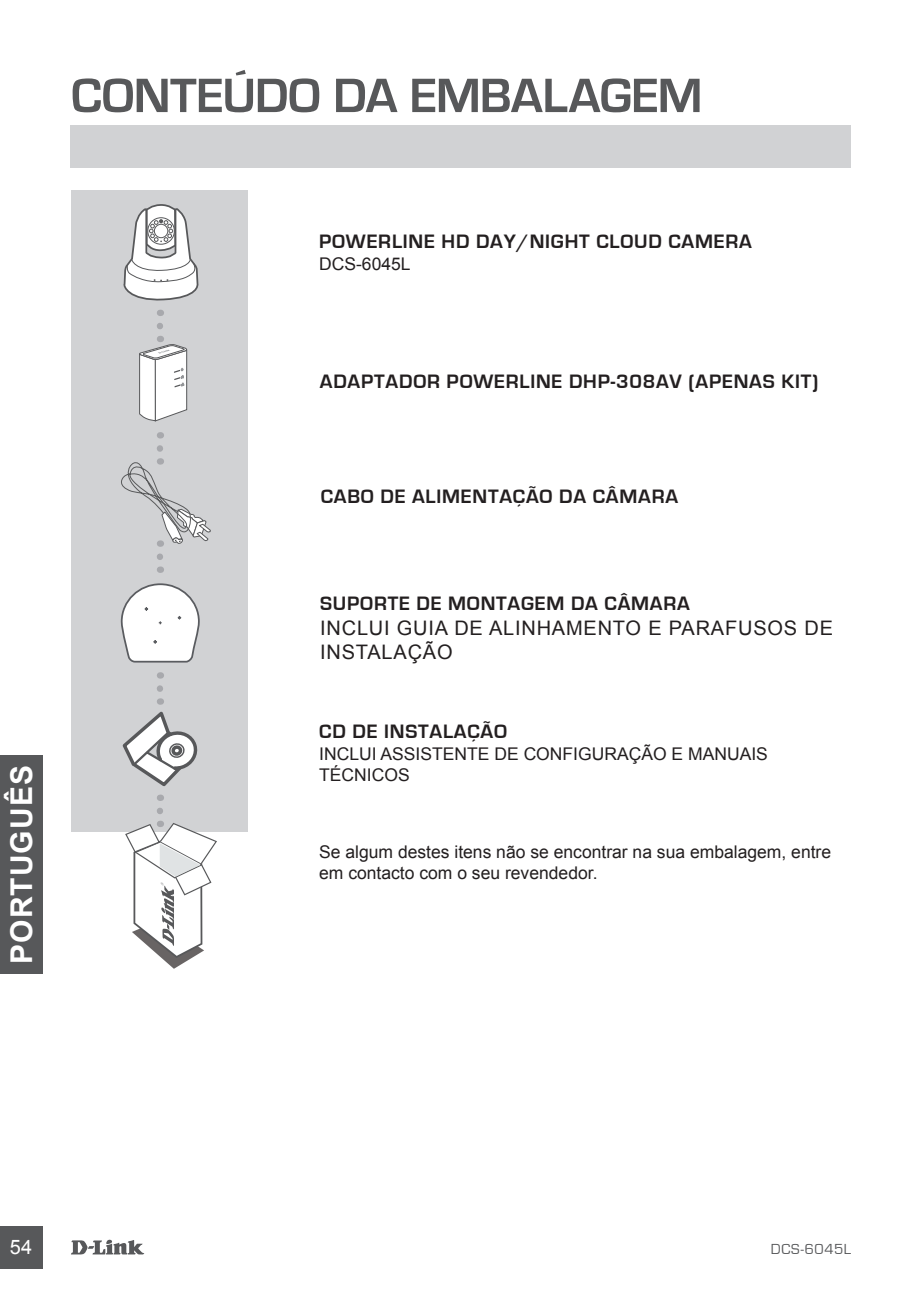
<style>
.page{position:relative;width:922px;height:1297px;background:#fff}
.page>*{position:absolute;margin:0;border:0;box-sizing:border-box;transform-origin:0 0}
.t1{font:700 50px "Eurostile";letter-spacing:-.01em;color:#57585a}
.t2{font:700 30px "Arial";letter-spacing:.035em;color:#fff}
.t3{font:700 20px "Eurostile";letter-spacing:.04em;color:#231f20}
.t4{font:20px "Arial";color:#231f20}
.t5{font:20px "Arial";color:#fff}
.t6{font:17.5px/21px "Arial";color:#231f20}
.t7{font:15px "Eurostile";letter-spacing:.04em;color:#57585a}
</style>
<div class="page">
<svg style="left:71px;top:1239px;width:73px;height:15px"></svg>
<div style="left:0;top:1226px;width:43px;height:43px;background:#57585a"></div>
<div style="left:0;top:755px;width:43px;height:219px;background:#57585a"></div>
<div style="left:71px;top:125px;width:779px;height:43px;background:#d1d2d4"></div>
<div style="left:72px;top:190px;width:176px;height:641px;background:#d1d2d4"></div>
<svg style="left:125px;top:811px;width:92px;height:158px"></svg>
<svg style="left:122px;top:688px;width:76px;height:99px"></svg>
<svg style="left:139px;top:326px;width:48px;height:96px"></svg>
<svg style="left:157px;top:557px;width:6px;height:16px"></svg>
<svg style="left:123px;top:204px;width:76px;height:97px"></svg>
<svg style="left:120px;top:583px;width:80px;height:80px"></svg>
<svg style="left:121px;top:448px;width:90px;height:99px"></svg>
<h1 class="t1" style="left:71px;top:68px;width:604px">CONTEÚDO DA EMBALAGEM</h1>
<p class="t3" style="left:319px;top:230px;width:95px">POWE RLINE</p>
<p class="t3" style="left:441px;top:230px;width:116px">HD DAY/NIGHT</p>
<p class="t3" style="left:596px;top:230px;width:27px">CLOUD</p>
<p class="t3" style="left:668px;top:230px;width:79px">CAME RA</p>
<p class="t6" style="left:319px;top:254px;width:93px">DCS-6045L</p>
<p class="t3" style="left:320px;top:370px;width:390px">ADAPTADOR POWER LINE DHP-308AV (APENAS</p>
<p class="t3" style="left:781px;top:370px;width:38px">KIT )</p>
<p class="t3" style="left:320px;top:486px;width:154px">CABO DE ALIMENTA</p>
<p class="t3" style="left:513px;top:486px;width:160px">ÇÃO DA CÂMARA</p>
<h2 class="t2" style="left:2px;top:964px;width:200px;rotate:-90deg">PORTUGUÊS</h2>
<p class="t3" style="left:320px;top:593px;width:27px">SUPO</p>
<p class="t3" style="left:374px;top:593px;width:107px">RTE DE MONTAGE</p>
<p class="t3" style="left:546px;top:593px;width:139px">M DA CÂMARA</p>
<p class="t4" style="left:320px;top:615px;width:12px">inclui</p>
<p class="t4" style="left:397px;top:615px;width:14px">guia</p>
<p class="t4" style="left:454px;top:615px;width:50px">de alinhamento</p>
<p class="t4" style="left:648px;top:615px;width:36px">e parafusos</p>
<p class="t4" style="left:804px;top:615px;width:14px">de</p>
<p class="t4" style="left:320px;top:639px;width:14px">instalação</p>
<p class="t3" style="left:319px;top:720px;width:78px">CD DE INSTALA</p>
<p class="t3" style="left:467px;top:720px;width:35px">ÇÃO</p>
<p class="t6" style="left:319px;top:744px;width:16px">Inclui</p>
<p class="t6" style="left:380px;top:744px;width:24px">Assistente</p>
<p class="t6" style="left:494px;top:744px;width:55px">de Configuração</p>
<p class="t6" style="left:671px;top:744px;width:43px">e Manuais</p>
<p class="t6" style="left:319px;top:765px;width:23px">Técnicos</p>
<p class="t6" style="left:319px;top:841px;width:513px">Se algum destes itens não se encontrar na sua embalagem, entre em contacto com o seu revendedor.</p>
<p class="t5" style="left:10px;top:1234px;width:24px">54</p>
<p class="t7" style="left:770px;top:1241px;width:82px">DCS-6045L</p>
</div>
